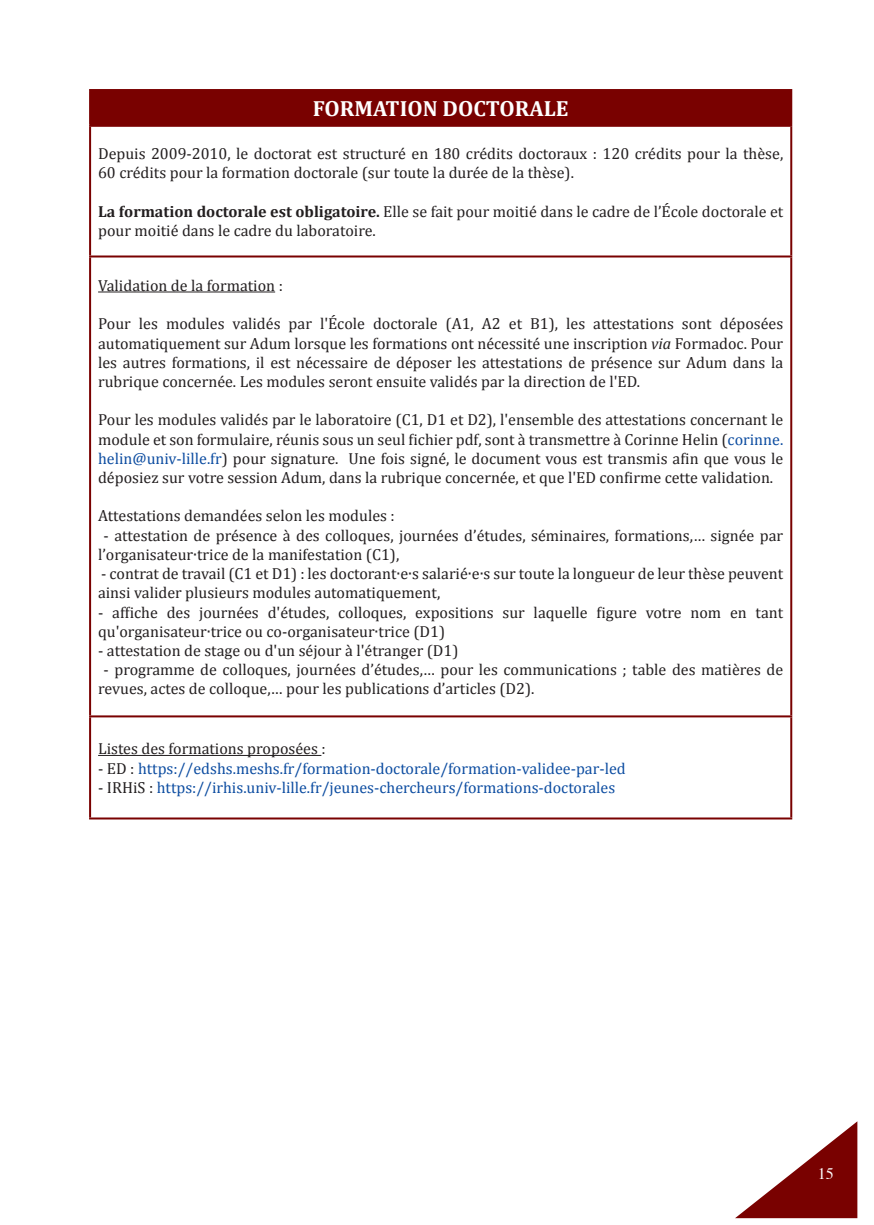
<style>
.page{position:relative;width:874px;height:1225px;background:#fff}
.page>*{position:absolute;margin:0;border:0;box-sizing:border-box;transform-origin:0 0}
.t1{font:700 22px "Cambria";color:#fff}
.t2{font:16px/19.2px "Cambria";color:#231f20}
.t3{font:16px "Cambria";color:#0d4da1}
.t4{font:16px "Times";color:#fff}
.s1{font-weight:700}
.s2{font-style:italic}
.s3{color:#0d4da1}
.s4{color:#231f20}
</style>
<div class="page">
<svg style="left:735px;top:1122px;width:121px;height:96px"></svg>
<div style="left:90px;top:90px;width:700px;height:36px;background:#790100"></div>
<hr style="left:89px;top:127px;width:2px;height:128px;background:#790100">
<hr style="left:789px;top:127px;width:2px;height:128px;background:#790100">
<hr style="left:89px;top:255px;width:702px;height:2px;background:#790100">
<hr style="left:89px;top:257px;width:2px;height:458px;background:#790100">
<hr style="left:789px;top:257px;width:2px;height:458px;background:#790100">
<hr style="left:89px;top:717px;width:2px;height:100px;background:#790100">
<hr style="left:789px;top:717px;width:2px;height:100px;background:#790100">
<hr style="left:89px;top:89px;width:702px;height:2px;background:#790100">
<hr style="left:89px;top:91px;width:2px;height:34px;background:#790100">
<hr style="left:789px;top:91px;width:2px;height:34px;background:#790100">
<hr style="left:89px;top:125px;width:702px;height:2px;background:#790100">
<hr style="left:89px;top:715px;width:702px;height:2px;background:#790100">
<hr style="left:89px;top:817px;width:702px;height:2px;background:#790100">
<hr style="left:98px;top:291px;width:177px;height:1px;background:#231f20">
<hr style="left:98px;top:755px;width:223px;height:1px;background:#231f20">
<h1 class="t1" style="left:313px;top:93px;width:257px">FORMATION DOCTORALE</h1>
<p class="t2" style="left:98px;top:144px;width:686px">Depuis 2009-2010, le doctorat est structuré en 180 crédits doctoraux : 120 crédits pour la thèse,<br>60 crédits pour la formation doctorale (sur toute la durée de la thèse).</p>
<p class="t2" style="left:98px;top:201px;width:686px"><span class="s1">La formation doctorale est obligatoire.</span> Elle se fait pour moitié dans le cadre de l’École doctorale et pour moitié dans le cadre du laboratoire.</p>
<p class="t2" style="left:98px;top:276px;width:186px">Validation de la formation :</p>
<p class="t2" style="left:98px;top:314px;width:686px;text-align:justify">Pour les modules validés par l'École doctorale (A1, A2 et B1), les attestations sont déposées automatiquement sur Adum lorsque les formations ont nécessité une inscription <span class="s2">via</span> Formadoc. Pour les autres formations, il est nécessaire de déposer les attestations de présence sur Adum dans la rubrique concernée. Les modules seront ensuite validés par la direction de l'ED.</p>
<p class="t2" style="left:98px;top:410px;width:686px;text-align:justify">Pour les modules validés par le laboratoire (C1, D1 et D2), l'ensemble des attestations concernant le module et son formulaire, réunis sous un seul fichier pdf, sont à transmettre à Corinne Helin (<span class="s3">corinne. helin@univ-lille.fr</span>) pour signature. Une fois signé, le document vous est transmis afin que vous le déposiez sur votre session Adum, dans la rubrique concernée, et que l'ED confirme cette validation.</p>
<p class="t2" style="left:98px;top:506px;width:298px">Attestations demandées selon les modules :</p>
<p class="t2" style="left:98px;top:525px;width:686px;text-indent:5px">- attestation de présence à des colloques, journées d’études, séminaires, formations,… signée par l’organisateur·trice de la manifestation (C1),</p>
<p class="t2" style="left:98px;top:564px;width:686px">- contrat de travail (C1 et D1) : les doctorant·e·s salarié·e·s sur toute la longueur de leur thèse peuvent ainsi valider plusieurs modules automatiquement,</p>
<p class="t2" style="left:98px;top:602px;width:686px">- affiche des journées d'études, colloques, expositions sur laquelle figure votre nom en tant qu'organisateur·trice ou co-organisateur·trice (D1)</p>
<p class="t2" style="left:98px;top:641px;width:362px">- attestation de stage ou d'un séjour à l'étranger (D1)</p>
<p class="t2" style="left:98px;top:660px;width:686px;text-indent:6px">- programme de colloques, journées d’études,… pour les communications ; table des matières de revues, actes de colloque,… pour les publications d’articles (D2).</p>
<p class="t2" style="left:98px;top:739px;width:229px">Listes des formations proposées :</p>
<p class="t3" style="left:98px;top:759px;width:529px"><span class="s4">- ED :</span> https://edshs.meshs.fr/formation-doctorale/formation-validee-par-led</p>
<p class="t3" style="left:98px;top:778px;width:518px"><span class="s4">- IRHiS :</span> https://irhis.univ-lille.fr/jeunes-chercheurs/formations-doctorales</p>
<p class="t4" style="left:817px;top:1158px;width:17px">15</p>
</div>
